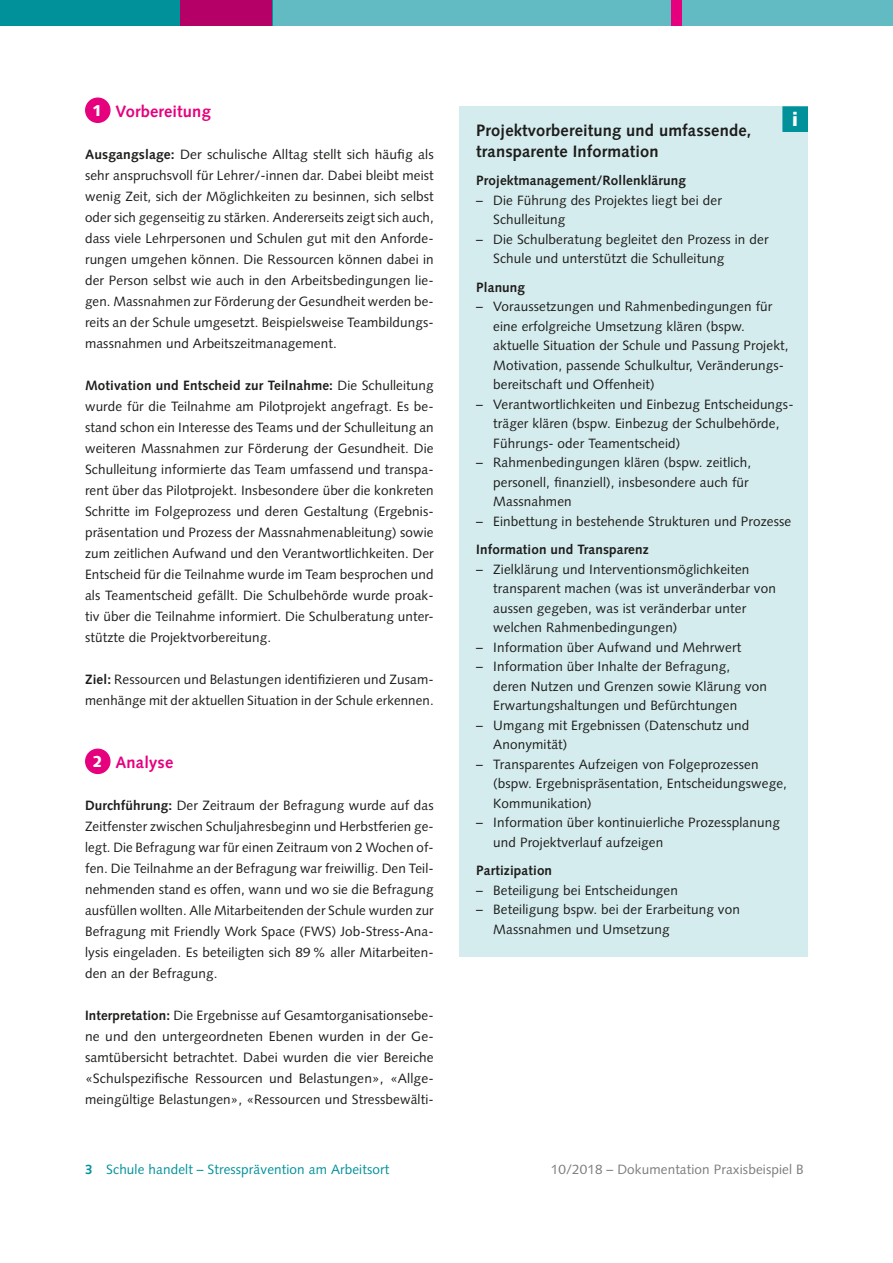
<style>
.page{position:relative;width:893px;height:1263px;background:#fff}
.page>*{position:absolute;margin:0;border:0;box-sizing:border-box;transform-origin:0 0}
.t1{font:900 19.5px "Syntax LT Std";color:#fff}
.t2{font:700 16.5px/21px "Syntax LT Std";letter-spacing:.01em;color:#1d1d1b}
.t3{font:700 16.5px "Syntax LT Std";letter-spacing:.01em;color:#e6007e}
.t4{font:13.5px/21px "Syntax LT Std";letter-spacing:.01em;color:#1d1d1b}
.t5{font:700 13.5px "Syntax LT Std";letter-spacing:.01em;color:#1d1d1b}
.t6{font:13.5px "Syntax LT Std";letter-spacing:.01em;color:#00919a}
.t7{font:13.5px "Syntax LT Std";letter-spacing:.01em;color:#7c7c7c}
.s1{font-weight:900;font-size:15.75px;color:#fff}
.s2{font-weight:700}
</style>
<div class="page">
<div style="left:459px;top:106px;width:349px;height:851px;background:#d5ecef"></div>
<div style="left:259px;top:0;width:634px;height:26px;background:#62bac2"></div>
<div style="left:0;top:0;width:272px;height:26px;background:#00919a"></div>
<div style="left:672px;top:0;width:10px;height:26px;background:#e6007e"></div>
<div style="left:181px;top:0;width:91px;height:26px;background:#b50068"></div>
<div style="left:86px;top:98px;width:24px;height:24px;background:#e6007e;border-radius:50%"></div>
<div style="left:85px;top:97px;width:26px;height:26px;border:1px solid #e6007e;border-radius:50%"></div>
<div style="left:783px;top:107px;width:24px;height:24px;background:#00919a"></div>
<div style="left:782px;top:106px;width:26px;height:26px;border:1px solid #00919a"></div>
<div style="left:86px;top:749px;width:24px;height:24px;background:#e6007e;border-radius:50%"></div>
<div style="left:85px;top:748px;width:26px;height:26px;border:1px solid #e6007e;border-radius:50%"></div>
<p class="t3" style="left:92px;top:102px;width:120px"><span class="s1">1</span> Vorbereitung</p>
<p class="t4" style="left:85px;top:144px;width:350px;text-align:justify"><span class="s2">Ausgangslage:</span> Der schulische Alltag stellt sich häufig als sehr anspruchsvoll für Lehrer/-innen dar. Dabei bleibt meist wenig Zeit, sich der Möglichkeiten zu besinnen, sich selbst oder sich gegenseitig zu stärken. Andererseits zeigt sich auch, dass viele Lehrpersonen und Schulen gut mit den Anforde&shy;rungen umgehen können. Die Ressourcen können dabei in der Person selbst wie auch in den Arbeitsbedingungen lie&shy;gen. Massnahmen zur Förderung der Gesundheit werden be&shy;reits an der Schule umgesetzt. Beispielsweise Teambildungs&shy;massnahmen und Arbeitszeitmanagement.</p>
<p class="t4" style="left:85px;top:375px;width:350px;text-align:justify"><span class="s2">Motivation und Entscheid zur Teilnahme:</span> Die Schulleitung wurde für die Teilnahme am Pilotprojekt angefragt. Es be&shy;stand schon ein Interesse des Teams und der Schulleitung an weiteren Massnahmen zur Förderung der Gesundheit. Die Schulleitung informierte das Team umfassend und transpa&shy;rent über das Pilotprojekt. Insbesondere über die konkreten Schritte im Folgeprozess und deren Gestaltung (Ergebnis&shy;präsentation und Prozess der Massnahmenableitung) sowie zum zeitlichen Aufwand und den Verantwortlichkeiten. Der Entscheid für die Teilnahme wurde im Team besprochen und als Teamentscheid gefällt. Die Schulbehörde wurde proak&shy;tiv über die Teilnahme informiert. Die Schulberatung unter&shy;stützte die Projektvorbereitung.</p>
<p class="t4" style="left:85px;top:669px;width:350px"><span class="s2">Ziel:</span> Ressourcen und Belastungen identifizieren und Zusam&shy;menhänge mit der aktuellen Situation in der Schule erkennen.</p>
<p class="t3" style="left:92px;top:753px;width:82px"><span class="s1">2</span> Analyse</p>
<p class="t4" style="left:85px;top:795px;width:350px;text-align:justify"><span class="s2">Durchführung:</span> Der Zeitraum der Befragung wurde auf das Zeitfenster zwischen Schuljahresbeginn und Herbstferien ge&shy;legt. Die Befragung war für einen Zeitraum von 2 Wochen of&shy;fen. Die Teilnahme an der Befragung war freiwillig. Den Teil&shy;nehmenden stand es offen, wann und wo sie die Befragung ausfüllen wollten. Alle Mitarbeitenden der Schule wurden zur Befragung mit Friendly Work Space (FWS) Job-Stress-Ana&shy;lysis eingeladen. Es beteiligten sich 89% aller Mitarbeiten&shy;den an der Befragung.</p>
<p class="t4" style="left:85px;top:1005px;width:350px;text-align:justify"><span class="s2">Interpretation:</span> Die Ergebnisse auf Gesamtorganisationsebe&shy;ne und den untergeordneten Ebenen wurden in der Ge&shy;samtübersicht betrachtet. Dabei wurden die vier Bereiche «Schulspezifische Ressourcen und Belastungen», «Allge&shy;meingültige Belastungen», «Ressourcen und Stressbewälti-</p>
<h1 class="t1" style="left:792px;top:107px;width:7px">i</h1>
<p class="t2" style="left:476px;top:120px;width:277px">Projektvorbereitung und umfassende, transparente Information</p>
<p class="t5" style="left:476px;top:173px;width:211px">Projektmanagement/Rollenklärung</p>
<p class="t4" style="left:493px;top:190px;width:230px;line-height:19.5px;text-indent:-17px">– Die Führung des Projektes liegt bei der<br>Schulleitung</p>
<p class="t4" style="left:493px;top:229px;width:277px;line-height:19.5px;text-indent:-17px">– Die Schulberatung begleitet den Prozess in der<br>Schule und unterstützt die Schulleitung</p>
<p class="t5" style="left:476px;top:279px;width:50px">Planung</p>
<p class="t4" style="left:493px;top:297px;width:297px;line-height:19.5px;text-indent:-17px">– Voraussetzungen und Rahmenbedingungen für eine erfolgreiche Umsetzung klären (bspw. aktuelle Situation der Schule und Passung Projekt, Motivation, passende Schulkultur, Veränderungs&shy;bereitschaft und Offenheit)</p>
<p class="t4" style="left:493px;top:394px;width:302px;line-height:19.5px;text-indent:-17px">– Verantwortlichkeiten und Einbezug Entscheidungs&shy;träger klären (bspw. Einbezug der Schulbehörde,<br>Führungs- oder Teamentscheid)</p>
<p class="t4" style="left:493px;top:453px;width:259px;line-height:19.5px;text-indent:-17px">– Rahmenbedingungen klären (bspw. zeitlich, personell, finanziell), insbesondere auch für<br>Massnahmen</p>
<p class="t4" style="left:476px;top:510px;width:316px">– Einbettung in bestehende Strukturen und Prozesse</p>
<p class="t5" style="left:476px;top:542px;width:174px">Information und Transparenz</p>
<p class="t4" style="left:493px;top:559px;width:284px;line-height:19.5px;text-indent:-17px">– Zielklärung und Interventionsmöglichkeiten transparent machen (was ist unveränderbar von aussen gegeben, was ist veränderbar unter welchen Rahmenbedingungen)</p>
<p class="t4" style="left:476px;top:636px;width:266px">– Information über Aufwand und Mehrwert</p>
<p class="t4" style="left:493px;top:657px;width:275px;line-height:19.5px;text-indent:-17px">– Information über Inhalte der Befragung,<br>deren Nutzen und Grenzen sowie Klärung von<br>Erwartungshaltungen und Befürchtungen</p>
<p class="t4" style="left:493px;top:715px;width:258px;line-height:19.5px;text-indent:-17px">– Umgang mit Ergebnissen (Datenschutz und<br>Anonymität)</p>
<p class="t4" style="left:493px;top:754px;width:295px;line-height:19.5px;text-indent:-17px">– Transparentes Aufzeigen von Folgeprozessen (bspw. Ergebnispräsentation, Entscheidungswege,<br>Kommunikation)</p>
<p class="t4" style="left:493px;top:813px;width:288px;line-height:19.5px;text-indent:-17px">– Information über kontinuierliche Prozessplanung und Projektverlauf aufzeigen</p>
<p class="t5" style="left:476px;top:863px;width:77px">Partizipation</p>
<p class="t4" style="left:476px;top:879px;width:203px">– Beteiligung bei Entscheidungen</p>
<p class="t4" style="left:493px;top:900px;width:248px;line-height:19.5px;text-indent:-17px">– Beteiligung bspw. bei der Erarbeitung von<br>Massnahmen und Umsetzung</p>
<p class="t6" style="left:85px;top:1161px;width:306px"><span class="s2">3</span> Schule handelt – Stressprävention am Arbeitsort</p>
<p class="t7" style="left:551px;top:1161px;width:254px">10/2018 – Dokumentation Praxisbeispiel B</p>
</div>
